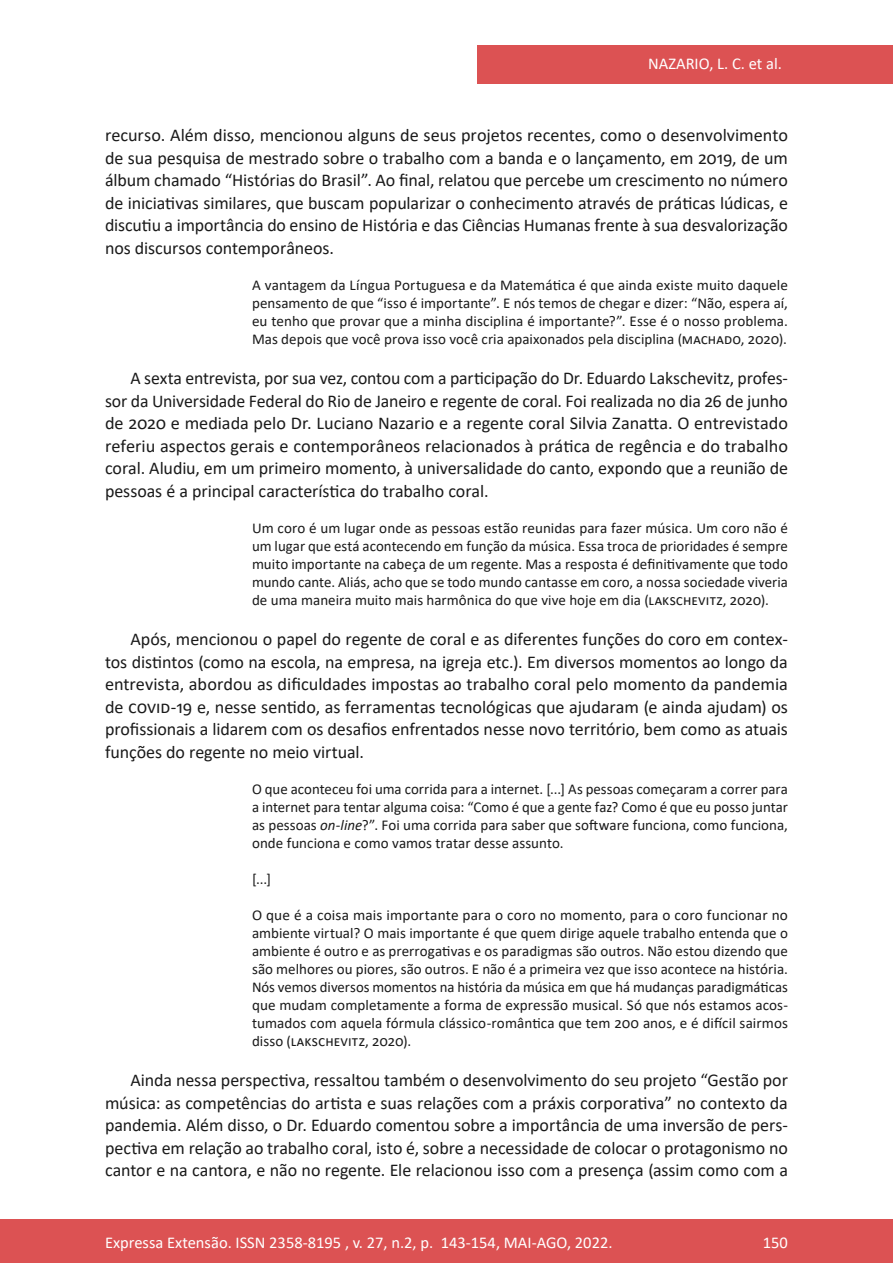
<style>
.page{position:relative;width:893px;height:1263px;background:#fff}
.page>*{position:absolute;margin:0;border:0;box-sizing:border-box;transform-origin:0 0}
.Principal_-_Texto{font:18px/22.5px "Calibri";letter-spacing:-.005em;color:#1a1a1a;text-align:justify}
.t1{font:16.5px "Calibri";color:#fff}
.Principal_-_Citação{font:15px/18px "Calibri";letter-spacing:.005em;color:#1a1a1a;text-align:justify}
.s1{font-style:italic}
</style>
<div class="page">
<div style="left:477px;top:45px;width:416px;height:39px;background:#dc5253"></div>
<div style="left:0;top:1219px;width:893px;height:44px;background:#dc5253"></div>
<p class="t1" style="left:648px;top:52px;width:135px">NAZARIO, L. C. et al.</p>
<p class="Principal_-_Texto" style="left:105px;top:123px;width:684px">recurso. Além disso, mencionou alguns de seus projetos recentes, como o desenvolvimento de sua pesquisa de mestrado sobre o trabalho com a banda e o lançamento, em 2019, de um álbum chamado “Histórias do Brasil”. Ao final, relatou que percebe um crescimento no número de iniciativas similares, que buscam popularizar o conhecimento através de práticas lúdicas, e discutiu a importância do ensino de História e das Ciências Humanas frente à sua desvalorização nos discursos contemporâneos.</p>
<p class="Principal_-_Citação" style="left:252px;top:275px;width:537px">A vantagem da Língua Portuguesa e da Matemática é que ainda existe muito daquele pensamento de que “isso é importante”. E nós temos de chegar e dizer: “Não, espera aí, eu tenho que provar que a minha disciplina é importante?”. Esse é o nosso problema.<br>Mas depois que você prova isso você cria apaixonados pela disciplina (MACHADO, 2020).</p>
<p class="Principal_-_Texto" style="left:105px;top:366px;width:684px;text-indent:26px">A sexta entrevista, por sua vez, contou com a participação do Dr. Eduardo Lakschevitz, profes&shy;sor da Universidade Federal do Rio de Janeiro e regente de coral. Foi realizada no dia 26 de junho de 2020 e mediada pelo Dr. Luciano Nazario e a regente coral Silvia Zanatta. O entrevistado referiu aspectos gerais e contemporâneos relacionados à prática de regência e do trabalho coral. Aludiu, em um primeiro momento, à universalidade do canto, expondo que a reunião de pessoas é a principal característica do trabalho coral.</p>
<p class="Principal_-_Citação" style="left:252px;top:518px;width:537px">Um coro é um lugar onde as pessoas estão reunidas para fazer música. Um coro não é um lugar que está acontecendo em função da música. Essa troca de prioridades é sempre muito importante na cabeça de um regente. Mas a resposta é definitivamente que todo mundo cante. Aliás, acho que se todo mundo cantasse em coro, a nossa sociedade viveria de uma maneira muito mais harmônica do que vive hoje em dia (LAKSCHEVITZ, 2020).</p>
<p class="Principal_-_Texto" style="left:105px;top:627px;width:684px;text-indent:26px">Após, mencionou o papel do regente de coral e as diferentes funções do coro em contex&shy;tos distintos (como na escola, na empresa, na igreja etc.). Em diversos momentos ao longo da entrevista, abordou as dificuldades impostas ao trabalho coral pelo momento da pandemia de COVID-19 e, nesse sentido, as ferramentas tecnológicas que ajudaram (e ainda ajudam) os profissionais a lidarem com os desafios enfrentados nesse novo território, bem como as atuais funções do regente no meio virtual.</p>
<p class="Principal_-_Citação" style="left:252px;top:779px;width:537px">O que aconteceu foi uma corrida para a internet. [...] As pessoas começaram a correr para a internet para tentar alguma coisa: “Como é que a gente faz? Como é que eu posso juntar as pessoas <span class="s1">on-line</span>?”. Foi uma corrida para saber que software funciona, como funciona, onde funciona e como vamos tratar desse assunto.</p>
<p class="Principal_-_Citação" style="left:252px;top:869px;width:21px">[...]</p>
<p class="Principal_-_Citação" style="left:252px;top:905px;width:537px">O que é a coisa mais importante para o coro no momento, para o coro funcionar no ambiente virtual? O mais importante é que quem dirige aquele trabalho entenda que o ambiente é outro e as prerrogativas e os paradigmas são outros. Não estou dizendo que são melhores ou piores, são outros. E não é a primeira vez que isso acontece na história.<br>Nós vemos diversos momentos na história da música em que há mudanças paradigmáticas que mudam completamente a forma de expressão musical. Só que nós estamos acos&shy;tumados com aquela fórmula clássico-romântica que tem 200 anos, e é difícil sairmos disso (LAKSCHEVITZ, 2020).</p>
<p class="Principal_-_Texto" style="left:105px;top:1068px;width:684px;text-indent:26px">Ainda nessa perspectiva, ressaltou também o desenvolvimento do seu projeto “Gestão por música: as competências do artista e suas relações com a práxis corporativa” no contexto da pandemia. Além disso, o Dr. Eduardo comentou sobre a importância de uma inversão de pers&shy;pectiva em relação ao trabalho coral, isto é, sobre a necessidade de colocar o protagonismo no cantor e na cantora, e não no regente. Ele relacionou isso com a presença (assim como com a</p>
<p class="t1" style="left:105px;top:1230px;width:509px">Expressa Extensão. ISSN 2358-8195 , v. 27, n.2, p. 143-154, MAI-AGO, 2022.</p>
<p class="t1" style="left:763px;top:1230px;width:27px">150</p>
</div>
